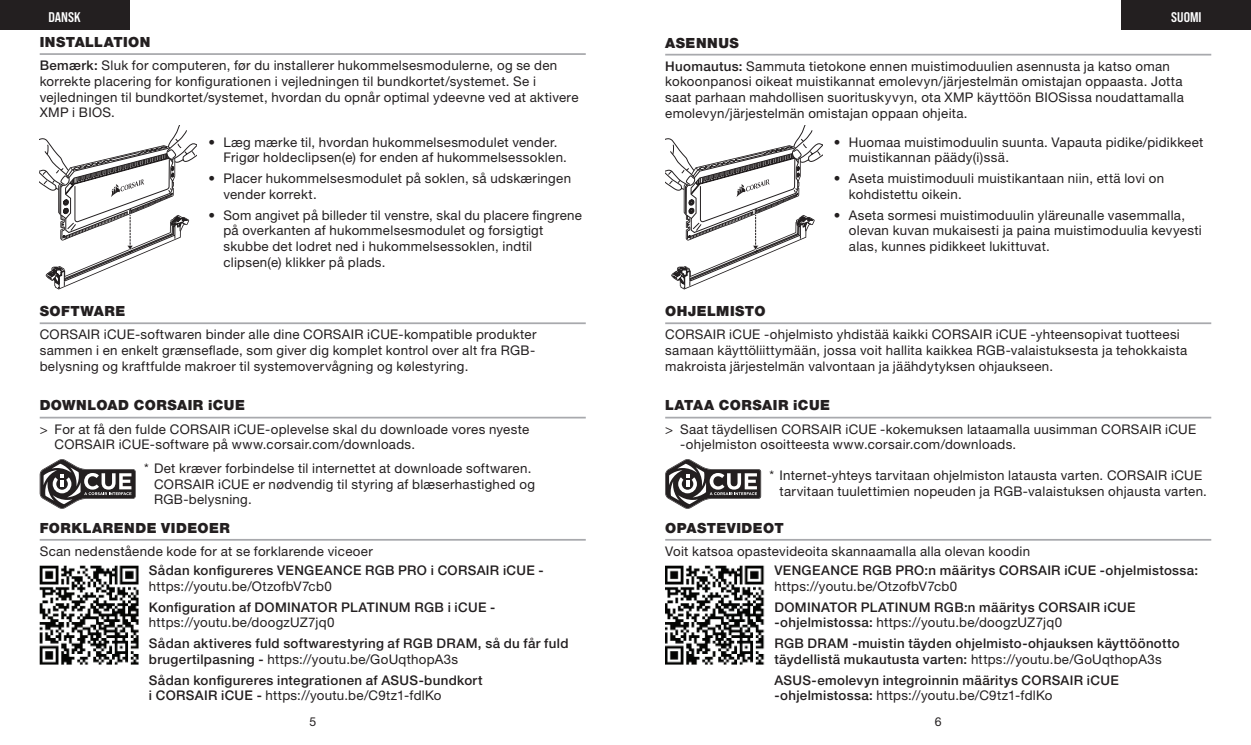
<style>
.page{position:relative;width:1251px;height:745px;background:#fff}
.page>*{position:absolute;margin:0;border:0;box-sizing:border-box;transform-origin:0 0}
.t1{font:900 14px "Helvetica Neue LT Pro";letter-spacing:.035em;color:#231f20}
.t2{font:14px "Bebas Neue Pro Sm E Bd";color:#fff}
.t3{font:13.3px/15.8px "Helvetica Neue LT Pro";letter-spacing:.02em;color:#231f20}
.t4{font:500 13.3px/15.8px "Helvetica Neue LT Pro";letter-spacing:.025em;color:#231f20}
.t5{font:12.25px "Helvetica Neue LT Pro";color:#231f20}
.s1{font-weight:500}
.s2{font-weight:400}
</style>
<div class="page">
<div style="left:0;top:0;width:129px;height:30px;background:#231f20"></div>
<div style="left:1121px;top:0;width:129px;height:30px;background:#231f20"></div>
<img style="left:40px;top:565px;width:99px;height:99px">
<hr style="left:40px;top:538px;width:545px;height:2px;background:#a8a9ad">
<svg style="left:40px;top:459px;width:96px;height:49px"></svg>
<hr style="left:40px;top:416px;width:545px;height:2px;background:#a8a9ad">
<hr style="left:40px;top:322px;width:545px;height:2px;background:#a8a9ad">
<hr style="left:40px;top:53px;width:545px;height:2px;background:#a8a9ad">
<img style="left:665px;top:565px;width:99px;height:99px">
<hr style="left:665px;top:538px;width:545px;height:2px;background:#a8a9ad">
<svg style="left:665px;top:459px;width:96px;height:49px"></svg>
<hr style="left:665px;top:416px;width:545px;height:2px;background:#a8a9ad">
<hr style="left:665px;top:322px;width:545px;height:2px;background:#a8a9ad">
<hr style="left:665px;top:54px;width:545px;height:1px;background:#a8a9ad">
<svg style="left:40px;top:125px;width:156px;height:164px"></svg>
<svg style="left:665px;top:125px;width:156px;height:164px"></svg>
<p class="t2" style="left:48px;top:9px;width:34px">DANSK</p>
<p class="t2" style="left:1170px;top:9px;width:32px">SUOMI</p>
<p class="t1" style="left:40px;top:33px;width:112px">INSTALLATION</p>
<p class="t3" style="left:40px;top:57px;width:540px"><span class="s1">Bemærk:</span> Sluk for computeren, før du installerer hukommelsesmodulerne, og se den korrekte placering for konfigurationen i vejledningen til bundkortet/systemet. Se i vejledningen til bundkortet/systemet, hvordan du opnår optimal ydeevne ved at aktivere XMP i BIOS.</p>
<p class="t3" style="left:223px;top:133px;width:345px;text-indent:-15px">• Læg mærke til, hvordan hukommelsesmodulet vender.<br>Frigør holdeclipsen(e) for enden af hukommelsessoklen.</p>
<p class="t3" style="left:223px;top:170px;width:349px;text-indent:-15px">• Placer hukommelsesmodulet på soklen, så udskæringen vender korrekt.</p>
<p class="t3" style="left:223px;top:206px;width:360px;text-indent:-15px">• Som angivet på billeder til venstre, skal du placere fingrene på overkanten af hukommelsesmodulet og forsigtigt skubbe det lodret ned i hukommelsessoklen, indtil clipsen(e) klikker på plads.</p>
<p class="t1" style="left:40px;top:302px;width:87px">SOFTWARE</p>
<p class="t3" style="left:40px;top:326px;width:498px;text-align:justify">CORSAIR iCUE-softwaren binder alle dine CORSAIR iCUE-kompatible produkter sammen i en enkelt grænseflade, som giver dig komplet kontrol over alt fra RGB&shy;belysning og kraftfulde makroer til systemovervågning og kølestyring.</p>
<p class="t1" style="left:40px;top:397px;width:207px">DOWNLOAD CORSAIR iCUE</p>
<p class="t3" style="left:55px;top:420px;width:476px;text-indent:-15px">&gt; For at få den fulde CORSAIR iCUE-oplevelse skal du downloade vores nyeste<br>CORSAIR iCUE-software på www.corsair.com/downloads.</p>
<p class="t3" style="left:154px;top:459px;width:382px;text-indent:-10px">* Det kræver forbindelse til internettet at downloade softwaren.<br>CORSAIR iCUE er nødvendig til styring af blæserhastighed og<br>RGB-belysning.</p>
<p class="t1" style="left:40px;top:519px;width:192px">FORKLARENDE VIDEOER</p>
<p class="t3" style="left:40px;top:542px;width:334px">Scan nedenstående kode for at se forklarende viceoer</p>
<p class="t4" style="left:149px;top:562px;width:396px">Sådan konfigureres VENGEANCE RGB PRO i CORSAIR iCUE -</p>
<p class="t3" style="left:149px;top:577px;width:184px">https://youtu.be/OtzofbV7cb0</p>
<p class="t4" style="left:149px;top:598px;width:348px">Konfiguration af DOMINATOR PLATINUM RGB i iCUE -</p>
<p class="t3" style="left:149px;top:614px;width:187px">https://youtu.be/doogzUZ7jq0</p>
<p class="t4" style="left:149px;top:635px;width:421px">Sådan aktiveres fuld softwarestyring af RGB DRAM, så du får fuld brugertilpasning - <span class="s2">https://youtu.be/GoUqthopA3s</span></p>
<p class="t4" style="left:149px;top:671px;width:335px">Sådan konfigureres integrationen af ASUS-bundkort i CORSAIR iCUE - <span class="s2">https://youtu.be/C9tz1-fdlKo</span></p>
<p class="t1" style="left:665px;top:34px;width:75px">ASENNUS</p>
<p class="t3" style="left:665px;top:58px;width:520px"><span class="s1">Huomautus:</span> Sammuta tietokone ennen muistimoduulien asennusta ja katso oman kokoonpanosi oikeat muistikannat emolevyn/järjestelmän omistajan oppaasta. Jotta saat parhaan mahdollisen suorituskyvyn, ota XMP käyttöön BIOSissa noudattamalla emolevyn/järjestelmän omistajan oppaan ohjeita.</p>
<p class="t3" style="left:848px;top:133px;width:356px;text-indent:-15px">• Huomaa muistimoduulin suunta. Vapauta pidike/pidikkeet muistikannan päädy(i)ssä.</p>
<p class="t3" style="left:848px;top:170px;width:317px;text-indent:-15px">• Aseta muistimoduuli muistikantaan niin, että lovi on kohdistettu oikein.</p>
<p class="t3" style="left:848px;top:206px;width:354px;text-indent:-15px">• Aseta sormesi muistimoduulin yläreunalle vasemmalla, olevan kuvan mukaisesti ja paina muistimoduulia kevyesti alas, kunnes pidikkeet lukittuvat.</p>
<p class="t1" style="left:665px;top:302px;width:102px">OHJELMISTO</p>
<p class="t3" style="left:665px;top:326px;width:523px">CORSAIR iCUE -ohjelmisto yhdistää kaikki CORSAIR iCUE ‑yhteensopivat tuotteesi samaan käyttöliittymään, jossa voit hallita kaikkea RGB-valaistuksesta ja tehokkaista makroista järjestelmän valvontaan ja jäähdytyksen ohjaukseen.</p>
<p class="t1" style="left:665px;top:397px;width:166px">LATAA CORSAIR iCUE</p>
<p class="t3" style="left:680px;top:420px;width:517px;text-indent:-15px">&gt; Saat täydellisen CORSAIR iCUE ‑kokemuksen lataamalla uusimman CORSAIR iCUE -ohjelmiston osoitteesta www.corsair.com/downloads.</p>
<p class="t3" style="left:779px;top:466px;width:429px;text-indent:-10px">* Internet-yhteys tarvitaan ohjelmiston latausta varten. CORSAIR iCUE tarvitaan tuulettimien nopeuden ja RGB-valaistuksen ohjausta varten.</p>
<p class="t1" style="left:665px;top:519px;width:120px">OPASTEVIDEOT</p>
<p class="t3" style="left:665px;top:542px;width:366px">Voit katsoa opastevideoita skannaamalla alla olevan koodin</p>
<p class="t4" style="left:774px;top:562px;width:425px">VENGEANCE RGB PRO:n määritys CORSAIR iCUE ‑ohjelmistossa:</p>
<p class="t3" style="left:774px;top:577px;width:184px">https://youtu.be/OtzofbV7cb0</p>
<p class="t4" style="left:774px;top:598px;width:362px">DOMINATOR PLATINUM RGB:n määritys CORSAIR iCUE ‑ohjelmistossa: <span class="s2">https://youtu.be/doogzUZ7jq0</span></p>
<p class="t4" style="left:774px;top:635px;width:406px">RGB DRAM -muistin täyden ohjelmisto-ohjauksen käyttöönotto täydellistä mukautusta varten: <span class="s2">https://youtu.be/GoUqthopA3s</span></p>
<p class="t4" style="left:774px;top:671px;width:346px">ASUS-emolevyn integroinnin määritys CORSAIR iCUE ‑ohjelmistossa: <span class="s2">https://youtu.be/C9tz1-fdlKo</span></p>
<p class="t5" style="left:309px;top:713px;width:8px">5</p>
<p class="t5" style="left:934px;top:713px;width:8px">6</p>
</div>
